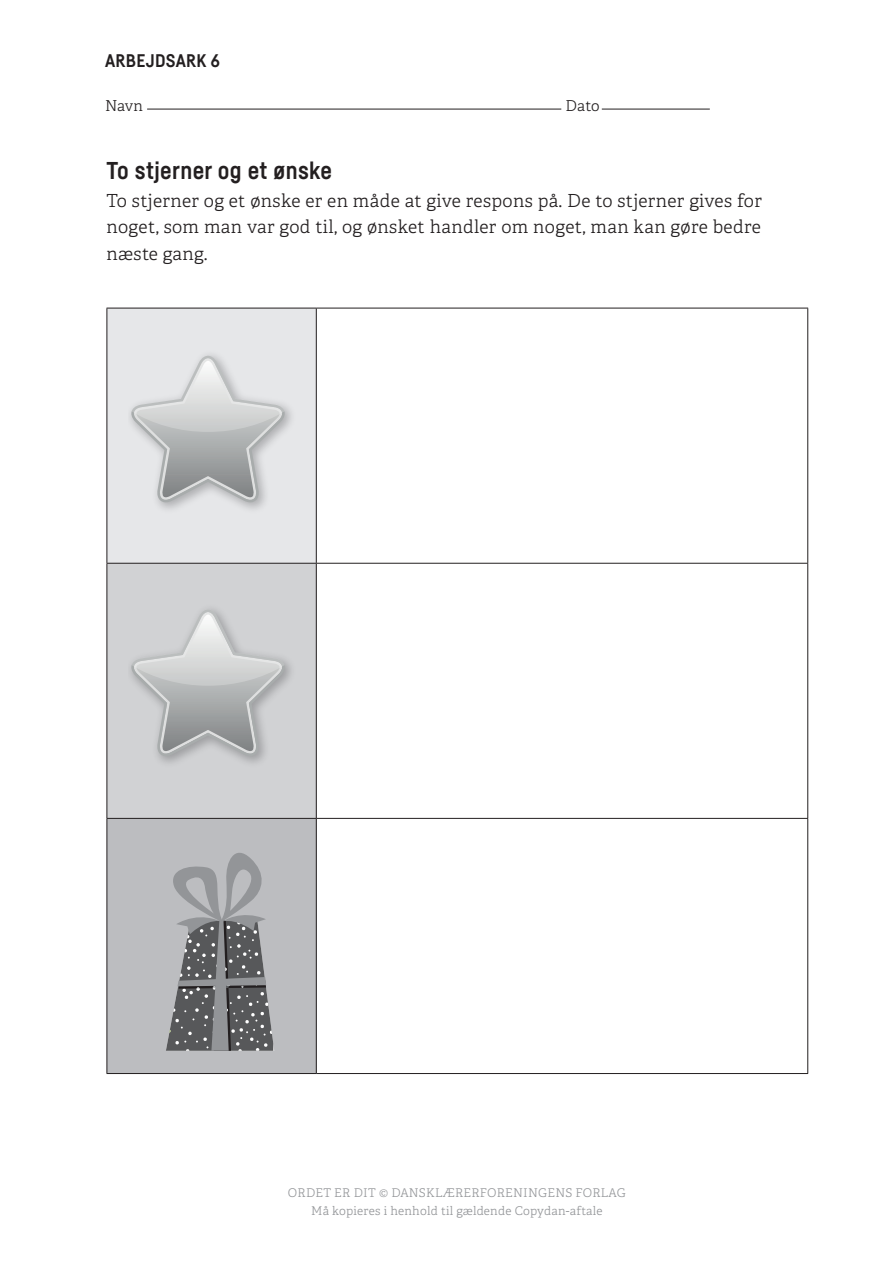
<style>
.page{position:relative;width:893px;height:1263px;background:#fff}
.page>*{position:absolute;margin:0;border:0;box-sizing:border-box;transform-origin:0 0}
.t1{font:700 24px "Fabrikat";letter-spacing:.015em;color:#231f20}
.t2{font:300 18px/26.2px "Adelle";letter-spacing:.02em;color:#231f20;text-align:justify}
.t3{font:700 18px "Fabrikat";letter-spacing:.015em;color:#231f20}
.t4{font:300 15px "Adelle";letter-spacing:-.005em;color:#231f20}
.t5{font:300 12px/18px "Adelle";letter-spacing:.02em;color:#939598;text-align:center}
</style>
<div class="page">
<hr style="left:147px;top:109px;width:414px;height:1px;background:#231f20">
<hr style="left:602px;top:109px;width:108px;height:1px;background:#231f20">
<div style="left:107px;top:308px;width:209px;height:255px;background:#e6e7e9"></div>
<div style="left:107px;top:563px;width:209px;height:255px;background:#d1d2d4"></div>
<div style="left:107px;top:818px;width:209px;height:255px;background:#bcbdc0"></div>
<hr style="left:107px;top:308px;width:209px;height:1px;background:#231f20">
<hr style="left:107px;top:308px;width:1px;height:255px;background:#231f20">
<hr style="left:316px;top:308px;width:492px;height:1px;background:#231f20">
<hr style="left:316px;top:308px;width:1px;height:255px;background:#231f20">
<hr style="left:807px;top:308px;width:1px;height:255px;background:#231f20">
<hr style="left:107px;top:563px;width:209px;height:1px;background:#231f20">
<hr style="left:107px;top:564px;width:1px;height:254px;background:#231f20">
<hr style="left:316px;top:563px;width:492px;height:1px;background:#231f20">
<hr style="left:316px;top:564px;width:1px;height:254px;background:#231f20">
<hr style="left:807px;top:564px;width:1px;height:254px;background:#231f20">
<hr style="left:107px;top:818px;width:209px;height:1px;background:#231f20">
<hr style="left:107px;top:819px;width:1px;height:254px;background:#231f20">
<hr style="left:316px;top:818px;width:492px;height:1px;background:#231f20">
<hr style="left:316px;top:819px;width:1px;height:254px;background:#231f20">
<hr style="left:807px;top:819px;width:1px;height:254px;background:#231f20">
<hr style="left:107px;top:1073px;width:209px;height:1px;background:#231f20">
<hr style="left:316px;top:1073px;width:492px;height:1px;background:#231f20">
<svg style="left:131px;top:355px;width:154px;height:147px"></svg>
<svg style="left:131px;top:609px;width:154px;height:147px"></svg>
<svg style="left:166px;top:853px;width:108px;height:198px"></svg>
<p class="t3" style="left:105px;top:50px;width:116px">ARBEJDSARK 6</p>
<p class="t4" style="left:105px;top:96px;width:40px">Navn</p>
<p class="t4" style="left:566px;top:96px;width:36px">Dato</p>
<h1 class="t1" style="left:107px;top:156px;width:227px">To stjerner og et ønske</h1>
<p class="t2" style="left:107px;top:188px;width:657px">To stjerner og et ønske er en måde at give respons på. De to stjerner gives for noget, som man var god til, og ønsket handler om noget, man kan gøre bedre næste gang.</p>
<p class="t5" style="left:288px;top:1184px;width:339px">ORDET ER DIT © DANSKLÆRERFORENINGENS FORLAG<br>Må kopieres i henhold til gældende Copydan-aftale</p>
</div>
